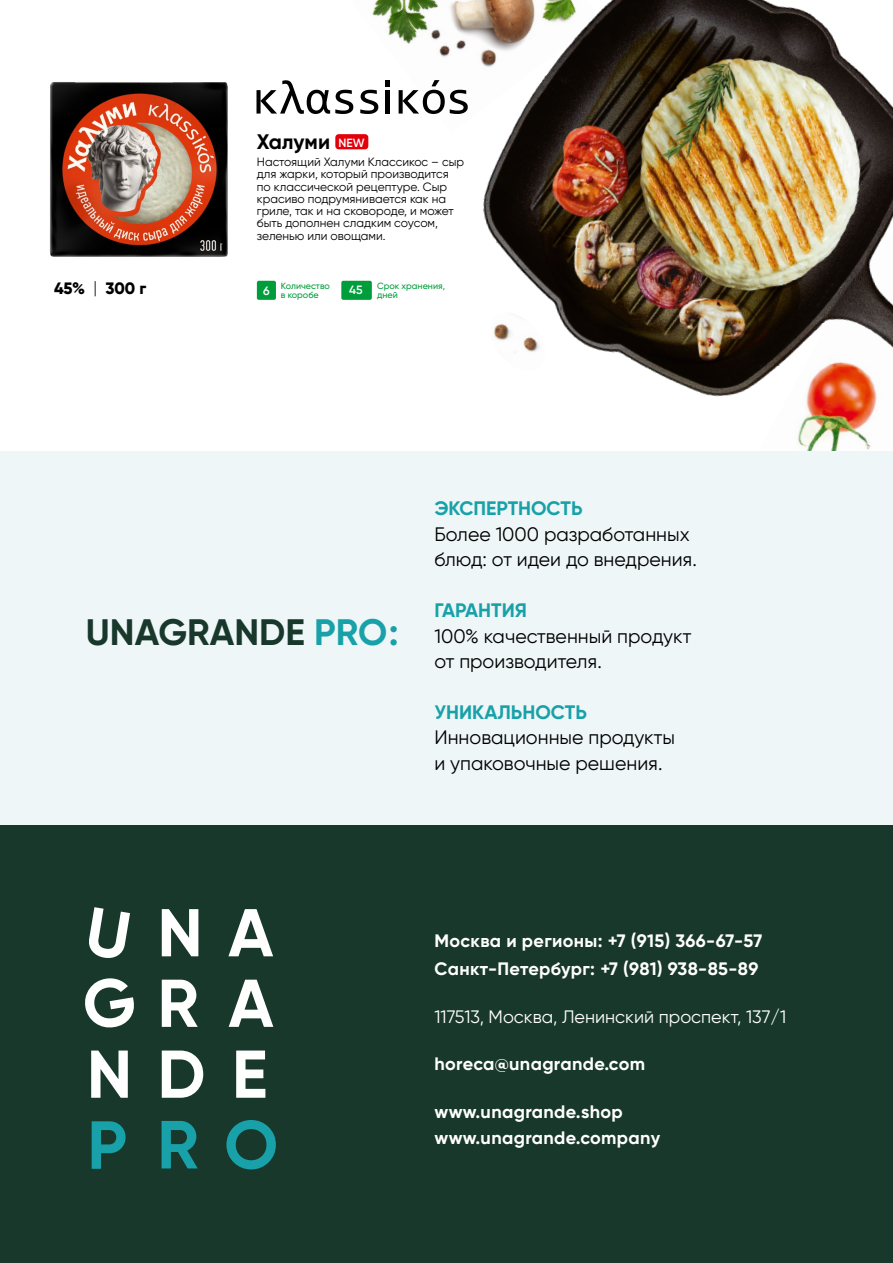
<style>
.page{position:relative;width:893px;height:1263px;background:#fff}
.page>*{position:absolute;margin:0;border:0;box-sizing:border-box;transform-origin:0 0}
.t1{font:700 36.75px "Gilroy";color:#18382c}
.t2{font:700 21px "Gilroy";color:#000}
.t3{font:19.5px/25.5px "Gilroy";color:#000}
.t4{font:700 19.5px "Gilroy";color:#18a1a9}
.t5{font:700 18px/27.5px "Gilroy";letter-spacing:.02em;color:#fff}
.t6{font:18px "Gilroy";color:#fff}
.t7{font:800 16.5px "Gilroy";color:#000}
.t8{font:12px/12.3px "Gilroy";color:#000}
.t9{font:600 12px "Gilroy";color:#fff}
.t10{font:500 9px/9px "Gilroy";color:#009e3a}
.s1{font-weight:600;font-size:11.85px;color:#fff}
.s2{font-weight:300}
.s3{color:#18a1a9}
</style>
<div class="page">
<img style="left:353px;top:0;width:96px;height:114px">
<img style="left:449px;top:0;width:444px;height:451px">
<div style="left:335px;top:134px;width:33px;height:15px;background:#e3000b;border-radius:3px"></div>
<div style="left:257px;top:281px;width:19px;height:19px;background:#009e3a;border-radius:2px"></div>
<div style="left:341px;top:281px;width:31px;height:19px;background:#009e3a;border-radius:2px"></div>
<img style="left:50px;top:82px;width:178px;height:175px">
<svg style="left:256px;top:80px;width:97px;height:34px"></svg>
<svg style="left:360px;top:90px;width:18px;height:24px"></svg>
<svg style="left:399px;top:80px;width:69px;height:34px"></svg>
<hr style="left:386px;top:90px;width:4px;height:24px;background:#000">
<svg style="left:385px;top:80px;width:5px;height:7px"></svg>
<div style="left:0;top:825px;width:893px;height:438px;background:#18382c"></div>
<svg style="left:89px;top:907px;width:41px;height:51px"></svg>
<svg style="left:162px;top:909px;width:36px;height:47px"></svg>
<svg style="left:228px;top:909px;width:45px;height:47px"></svg>
<svg style="left:85px;top:978px;width:49px;height:50px"></svg>
<svg style="left:162px;top:980px;width:36px;height:47px"></svg>
<svg style="left:229px;top:980px;width:44px;height:47px"></svg>
<svg style="left:91px;top:1050px;width:37px;height:48px"></svg>
<svg style="left:162px;top:1050px;width:41px;height:48px"></svg>
<svg style="left:236px;top:1050px;width:29px;height:48px"></svg>
<svg style="left:226px;top:1120px;width:50px;height:49px"></svg>
<svg style="left:92px;top:1121px;width:34px;height:48px"></svg>
<svg style="left:162px;top:1121px;width:36px;height:47px"></svg>
<div style="left:0;top:451px;width:893px;height:373px;background:#eff6f7"></div>
<h2 class="t2" style="left:257px;top:129px;width:109px">Халуми <span class="s1">NEW</span></h2>
<p class="t8" style="left:257px;top:155px;width:209px">Настоящий Халуми Классикос – сыр для жарки, который производится по классической рецептуре. Сыр красиво подрумянивается как на гриле, так и на сковороде, и может быть дополнен сладким соусом, зеленью или овощами.</p>
<h3 class="t7" style="left:54px;top:278px;width:94px">45% <span class="s2">|</span> 300 г</h3>
<p class="t9" style="left:263px;top:283px;width:8px">6</p>
<p class="t10" style="left:281px;top:282px;width:51px">Количество в коробе</p>
<p class="t10" style="left:377px;top:282px;width:69px">Срок хранения, дней</p>
<p class="t9" style="left:349px;top:282px;width:15px">45</p>
<h1 class="t1" style="left:86px;top:609px;width:314px">UNAGRANDE <span class="s3">PRO:</span></h1>
<h3 class="t4" style="left:434px;top:496px;width:150px">ЭКСПЕРТНОСТЬ</h3>
<h3 class="t3" style="left:434px;top:521px;width:264px">Более 1000 разработанных блюд: от идеи до внедрения.</h3>
<h3 class="t4" style="left:434px;top:598px;width:94px">ГАРАНТИЯ</h3>
<h3 class="t3" style="left:434px;top:623px;width:258px">100% качественный продукт от производителя.</h3>
<h3 class="t4" style="left:434px;top:700px;width:154px">УНИКАЛЬНОСТЬ</h3>
<h3 class="t3" style="left:434px;top:724px;width:242px">Инновационные продукты и упаковочные решения.</h3>
<h3 class="t5" style="left:434px;top:927px;width:329px">Москва и регионы: +7 (915) 366-67-57<br>Санкт-Петербург: +7 (981) 938-85-89</h3>
<h3 class="t6" style="left:434px;top:1005px;width:353px">117513, Москва, Ленинский проспект, 137/1</h3>
<h3 class="t5" style="left:434px;top:1050px;width:212px">horeca@unagrande.com</h3>
<h3 class="t5" style="left:434px;top:1098px;width:227px;line-height:26px">www.unagrande.shop www.unagrande.company</h3>
</div>
